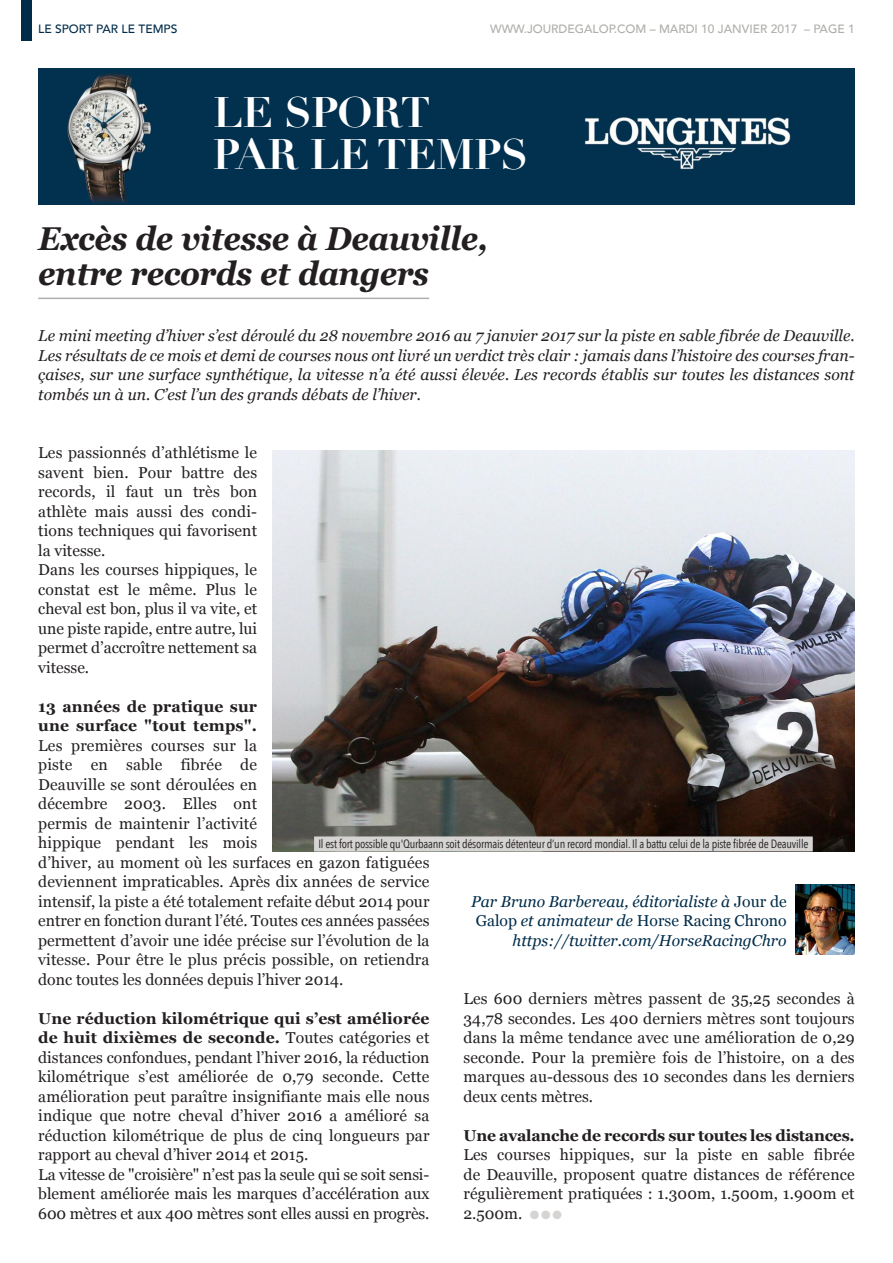
<style>
.page{position:relative;width:893px;height:1263px;background:#fff}
.page>*{position:absolute;margin:0;border:0;box-sizing:border-box;transform-origin:0 0}
.t1{font:700 42px/42px "Didot LH";letter-spacing:-.015em;color:#fff}
.t2{font:italic 700 33px/34.5px "Georgia";letter-spacing:-.015em;color:#231f20;scale:.95 1}
.t3{font:15.75px/19.5px "Georgia";letter-spacing:.01em;color:#231f20}
.t4{font:italic 15.75px/19.5px "Georgia";color:#231f20;text-align:justify}
.t5{font:italic 15.75px/19.5px "Georgia";color:#002c4a;text-align:right}
.t6{font:700 15.75px "Georgia";letter-spacing:-.015em;color:#231f20}
.t7{font:700 15.75px/19.5px "Georgia";letter-spacing:.01em;color:#231f20}
.t8{font:12px "Avenir Next Condensed";letter-spacing:-.02em;color:#231f20}
.t9{font:500 12px "Avenir";color:#aeaeaa}
.t10{font:500 12px "Avenir";color:#002c4a}
.s1{font-weight:700}
.s2{font-style:normal}
.s3{color:#d6d3d3}
</style>
<div class="page">
<img style="left:272px;top:451px;width:583px;height:401px">
<hr style="left:38px;top:298px;width:391px;height:1px;background:#aeaeaa">
<div style="left:314px;top:836px;width:499px;height:15px;background:#d6d3d3"></div>
<img style="left:38px;top:68px;width:817px;height:136px">
<img style="left:795px;top:884px;width:60px;height:71px">
<div style="left:21px;top:0;width:11px;height:40px;background:#002c4a"></div>
<p class="t10" style="left:38px;top:21px;width:141px">LE SPORT PAR LE TEMPS</p>
<p class="t9" style="left:490px;top:21px;width:366px">WWW.JOURDEGALOP.COM – MARDI 10 JANVIER 2017 – PAGE 1</p>
<h1 class="t1" style="left:213px;top:97px;width:316px">LE SPORT<br>PAR LE TEMPS</h1>
<h2 class="t2" style="left:38px;top:222px;width:475px">Excès de vitesse à Deauville, entre records et dangers</h2>
<p class="t4" style="left:38px;top:326px;width:818px">Le mini meeting d’hiver s’est déroulé du 28 novembre 2016 au 7 janvier 2017 sur la piste en sable fibrée de Deauville.<br>Les résultats de ce mois et demi de courses nous ont livré un verdict très clair : jamais dans l’histoire des courses fran&shy;çaises, sur une surface synthétique, la vitesse n’a été aussi élevée. Les records établis sur toutes les distances sont tombés un à un. C’est l’un des grands débats de l’hiver.</p>
<p class="t3" style="left:38px;top:443px;width:220px">Les passionnés d’athlétisme le savent bien. Pour battre des records, il faut un très bon athlète mais aussi des condi&shy;tions techniques qui favorisent la vitesse.<br>Dans les courses hippiques, le constat est le même. Plus le cheval est bon, plus il va vite, et une piste rapide, entre autre, lui permet d’accroître nettement sa vitesse.</p>
<p class="t7" style="left:38px;top:696px;width:220px">13 années de pratique sur une surface "tout temps".</p>
<p class="t3" style="left:38px;top:735px;width:393px">Les premières courses sur la<br>piste en sable fibrée de<br>Deauville se sont déroulées en<br>décembre 2003. Elles ont<br>permis de maintenir l’activité<br>hippique pendant les mois<br>d’hiver, au moment où les surfaces en gazon fatiguées deviennent impraticables. Après dix années de service intensif, la piste a été totalement refaite début 2014 pour entrer en fonction durant l’été. Toutes ces années passées permettent d’avoir une idée précise sur l’évolution de la vitesse. Pour être le plus précis possible, on retiendra donc toutes les données depuis l’hiver 2014.</p>
<p class="t3" style="left:38px;top:1008px;width:393px"><span class="s1">Une réduction kilométrique qui s’est améliorée de huit dixièmes de seconde.</span> Toutes catégories et distances confondues, pendant l’hiver 2016, la réduction kilométrique s’est améliorée de 0,79 seconde. Cette amélioration peut paraître insignifiante mais elle nous indique que notre cheval d’hiver 2016 a amélioré sa réduction kilométrique de plus de cinq longueurs par rapport au cheval d’hiver 2014 et 2015.<br>La vitesse de "croisière" n’est pas la seule qui se soit sensi&shy;blement améliorée mais les marques d’accélération aux 600 mètres et aux 400 mètres sont elles aussi en progrès.</p>
<p class="t8" style="left:318px;top:836px;width:492px">Il est fort possible qu'Qurbaann soit désormais détenteur d’un record mondial. Il a battu celui de la piste fibrée de Deauville</p>
<p class="t5" style="left:471px;top:891px;width:317px">Par Bruno Barbereau, éditorialiste à <span class="s2">Jour de<br>Galop</span> et animateur de <span class="s2">Horse Racing Chrono </span>https://twitter.com/HorseRacingChro</p>
<p class="t3" style="left:463px;top:989px;width:393px;text-align:justify">Les 600 derniers mètres passent de 35,25 secondes à 34,78 secondes. Les 400 derniers mètres sont toujours dans la même tendance avec une amélioration de 0,29 seconde. Pour la première fois de l’histoire, on a des marques au-dessous des 10 secondes dans les derniers deux cents mètres.</p>
<p class="t6" style="left:463px;top:1126px;width:393px">Une avalanche de records sur toutes les distances.</p>
<p class="t3" style="left:463px;top:1145px;width:393px;text-align:justify">Les courses hippiques, sur la piste en sable fibrée de Deauville, proposent quatre distances de référence régulièrement pratiquées : 1.300m, 1.500m, 1.900m et 2.500m. <span class="s3">●●●</span></p>
</div>
